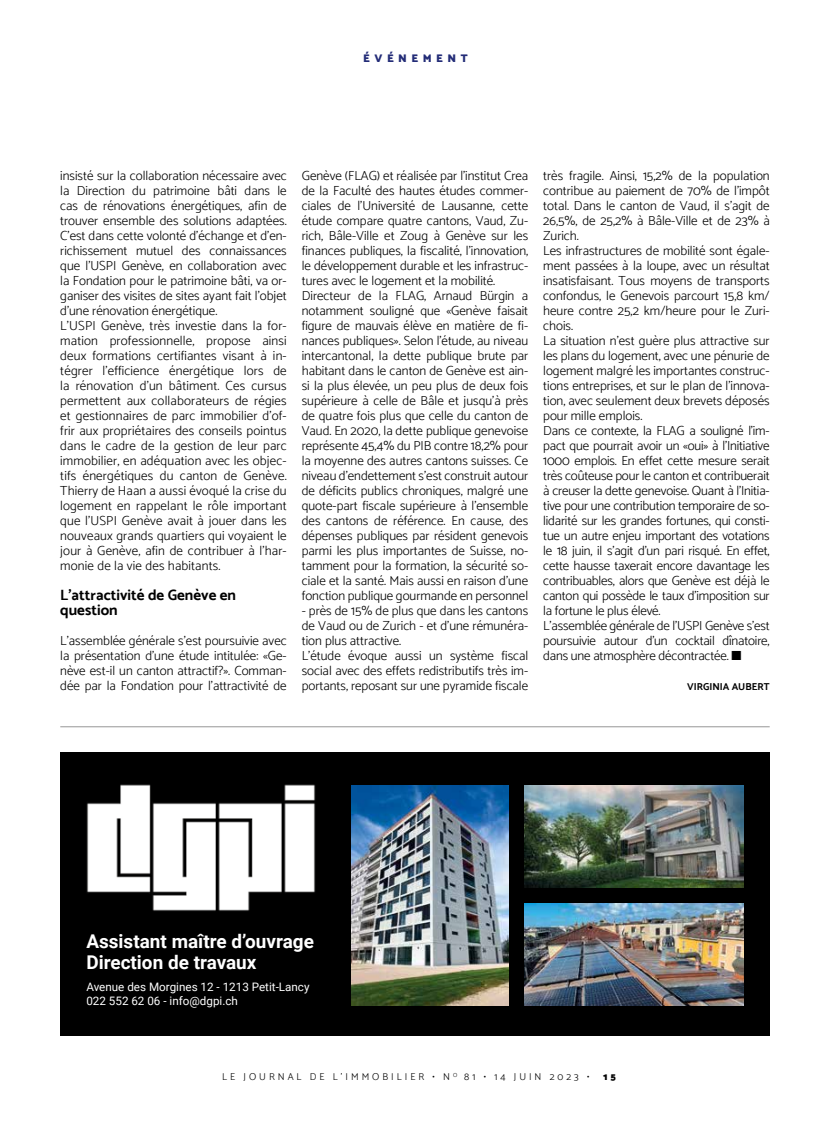
<style>
.page{position:relative;width:830px;height:1134px;background:#fff}
.page>*{position:absolute;margin:0;border:0;box-sizing:border-box;transform-origin:0 0}
.t1{font:700 18.88px/20.4px "Roboto";color:#fff}
.t2{font:700 15px/15px "Catamaran";color:#000}
.t3{font:300 13.12px/15px "Catamaran";color:#000}
.t4{font:11.62px/14px "Roboto";color:#fff}
.t5{font:900 11.25px "Catamaran";letter-spacing:.4em;color:#232c77}
.t6{font:300 10px "Catamaran";letter-spacing:.3em;color:#000}
.t7{font:700 10px "Catamaran";color:#000}
.t8{font:900 10px "Catamaran";color:#000}
</style>
<div class="page">
<div style="left:60px;top:752px;width:709px;height:284px;background:#000"></div>
<img style="left:86px;top:784px;width:230px;height:127px">
<img style="left:352px;top:785px;width:156px;height:221px">
<img style="left:524px;top:785px;width:219px;height:102px">
<img style="left:524px;top:904px;width:219px;height:102px">
<hr style="left:60px;top:726px;width:709px;height:1px;background:#979696">
<p class="t5" style="left:363px;top:51px;width:106px">ÉVÉNEMENT</p>
<p class="t3" style="left:60px;top:168px;width:228px">insisté sur la collaboration nécessaire avec la Direction du patrimoine bâti dans le cas de rénovations énergétiques, afin de trouver ensemble des solutions adaptées.<br>C’est dans cette volonté d’échange et d’en&shy;richissement mutuel des connaissances que l’USPI Genève, en collaboration avec la Fondation pour le patrimoine bâti, va or&shy;ganiser des visites de sites ayant fait l’objet d’une rénovation énergétique.<br>L’USPI Genève, très investie dans la for&shy;mation professionnelle, propose ainsi deux formations certifiantes visant à in&shy;tégrer l’efficience énergétique lors de la rénovation d’un bâtiment. Ces cursus permettent aux collaborateurs de régies et gestionnaires de parc immobilier d’of&shy;frir aux propriétaires des conseils pointus dans le cadre de la gestion de leur parc immobilier, en adéquation avec les objec&shy;tifs énergétiques du canton de Genève.<br>Thierry de Haan a aussi évoqué la crise du logement en rappelant le rôle important que l’USPI Genève avait à jouer dans les nouveaux grands quartiers qui voyaient le jour à Genève, afin de contribuer à l’har&shy;monie de la vie des habitants.</p>
<p class="t2" style="left:60px;top:587px;width:177px">L’attractivité de Genève en question</p>
<p class="t3" style="left:60px;top:633px;width:228px;text-align:justify">L’assemblée générale s’est poursuivie avec la présentation d’une étude intitulée: «Ge&shy;nève est-il un canton attractif?». Comman&shy;dée par la Fondation pour l’attractivité de</p>
<p class="t3" style="left:301px;top:168px;width:228px">Genève (FLAG) et réalisée par l’institut Crea de la Faculté des hautes études commer&shy;ciales de l’Université de Lausanne, cette étude compare quatre cantons, Vaud, Zu&shy;rich, Bâle-Ville et Zoug à Genève sur les finances publiques, la fiscalité, l’innovation, le développement durable et les infrastruc&shy;tures avec le logement et la mobilité.<br>Directeur de la FLAG, Arnaud Bürgin a notamment souligné que «Genève faisait figure de mauvais élève en matière de fi&shy;nances publiques». Selon l’étude, au niveau intercantonal, la dette publique brute par habitant dans le canton de Genève est ain&shy;si la plus élevée, un peu plus de deux fois supérieure à celle de Bâle et jusqu’à près de quatre fois plus que celle du canton de Vaud. En 2020, la dette publique genevoise représente 45,4% du PIB contre 18,2% pour la moyenne des autres cantons suisses. Ce niveau d’endettement s’est construit autour de déficits publics chroniques, malgré une quote-part fiscale supérieure à l’ensemble des cantons de référence. En cause, des dépenses publiques par résident genevois parmi les plus importantes de Suisse, no&shy;tamment pour la formation, la sécurité so&shy;ciale et la santé. Mais aussi en raison d’une fonction publique gourmande en personnel</p>
<p class="t3" style="left:301px;top:603px;width:228px">- près de 15% de plus que dans les cantons de Vaud ou de Zurich - et d’une rémunéra&shy;tion plus attractive.<br>L’étude évoque aussi un système fiscal social avec des effets redistributifs très im&shy;portants, reposant sur une pyramide fiscale</p>
<p class="t3" style="left:543px;top:168px;width:228px">très fragile. Ainsi, 15,2% de la population contribue au paiement de 70% de l’impôt total. Dans le canton de Vaud, il s’agit de 26,5%, de 25,2% à Bâle-Ville et de 23% à Zurich.<br>Les infrastructures de mobilité sont égale&shy;ment passées à la loupe, avec un résultat insatisfaisant. Tous moyens de transports confondus, le Genevois parcourt 15,8 km/ heure contre 25,2 km/heure pour le Zuri&shy;chois.<br>La situation n’est guère plus attractive sur les plans du logement, avec une pénurie de logement malgré les importantes construc&shy;tions entreprises, et sur le plan de l’innova&shy;tion, avec seulement deux brevets déposés pour mille emplois.<br>Dans ce contexte, la FLAG a souligné l’im&shy;pact que pourrait avoir un «oui» à l’Initiative 1000 emplois. En effet cette mesure serait très coûteuse pour le canton et contribuerait à creuser la dette genevoise. Quant à l’Initia&shy;tive pour une contribution temporaire de so&shy;lidarité sur les grandes fortunes, qui consti&shy;tue un autre enjeu important des votations le 18 juin, il s’agit d’un pari risqué. En effet, cette hausse taxerait encore davantage les contribuables, alors que Genève est déjà le canton qui possède le taux d’imposition sur la fortune le plus élevé.<br>L’assemblée générale de l’USPI Genève s’est poursuivie autour d’un cocktail dînatoire, dans une atmosphère décontractée. ■</p>
<p class="t7" style="left:686px;top:681px;width:84px">VIRGINIA AUBERT</p>
<h1 class="t1" style="left:86px;top:931px;width:229px">Assistant maître d’ouvrage<br>Direction de travaux</h1>
<p class="t4" style="left:86px;top:979px;width:225px">Avenue des Morgines 12 - 1213 Petit-Lancy<br>022 552 62 06 - info@dgpi.ch</p>
<p class="t6" style="left:222px;top:1071px;width:368px">LE JOURNAL DE L’IMMOBILIER • N <sup>O</sup> 81 • 14 JUIN 2023 •</p>
<p class="t8" style="left:603px;top:1071px;width:14px">1 5</p>
</div>
